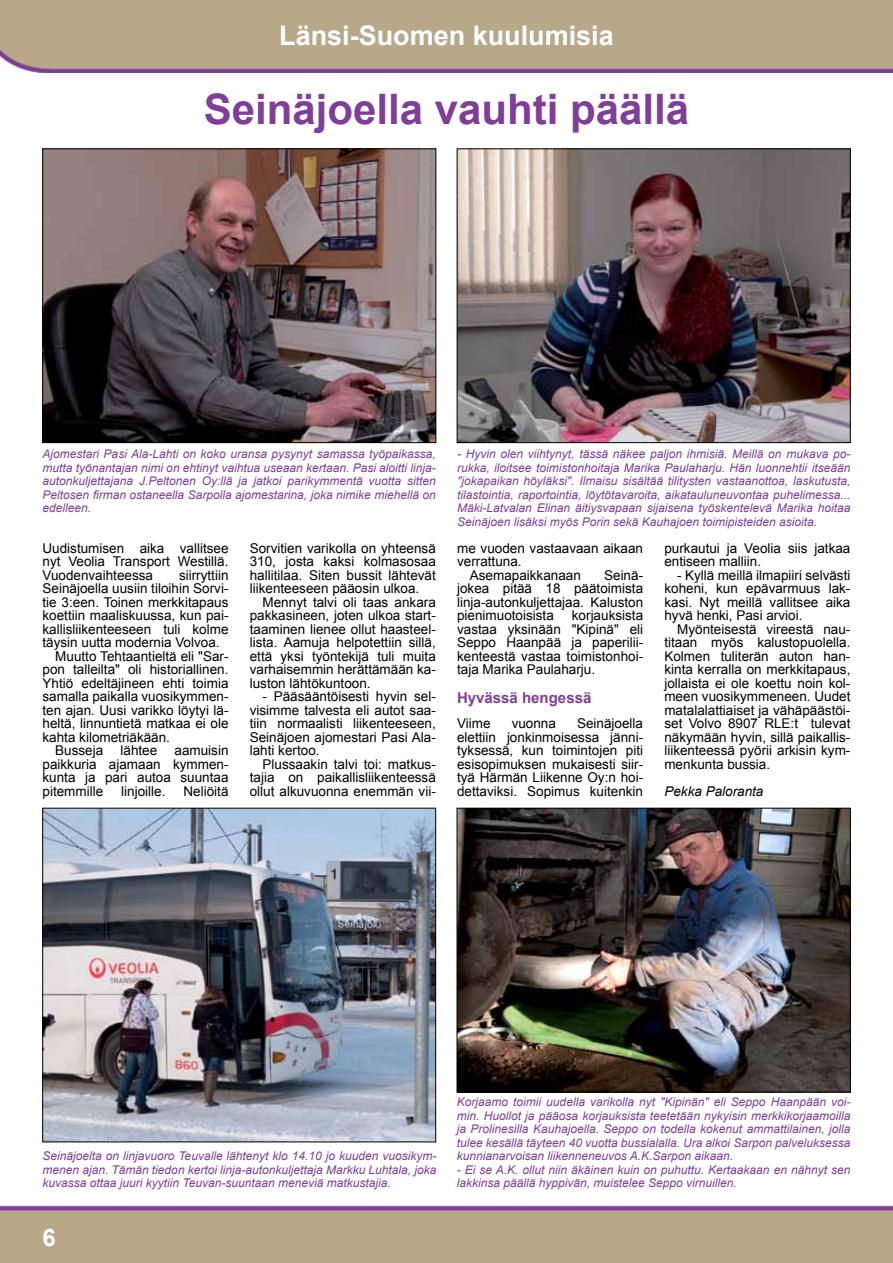
<style>
.page{position:relative;width:893px;height:1263px;background:#fff}
.page>*{position:absolute;margin:0;border:0;box-sizing:border-box;transform-origin:0 0}
.t1{font:700 42px "Arial";color:#7f3f98}
.t2{font:700 27px "Arial";color:#fff}
.t3{font:700 24px "Arial";color:#fff}
.t4{font:700 15px "Arial";color:#7f3f98}
.t5{font:13.5px/13.5px "Arial";color:#000;text-align:justify}
.t6{font:italic 13.5px "Arial";color:#000}
.t7{font:italic 12px/13.5px "Arial";color:#7f3f98;text-align:justify}
</style>
<div class="page">
<img style="left:0;top:0;width:893px;height:73px">
<img style="left:0;top:1205px;width:893px;height:58px">
<img style="left:459px;top:151px;width:389px;height:290px">
<div style="left:457px;top:149px;width:393px;height:294px;border:1px solid #000"></div>
<img style="left:45px;top:151px;width:389px;height:290px">
<div style="left:43px;top:149px;width:393px;height:294px;border:1px solid #000"></div>
<img style="left:459px;top:810px;width:389px;height:280px">
<div style="left:457px;top:808px;width:393px;height:284px;border:1px solid #000"></div>
<img style="left:45px;top:810px;width:389px;height:330px">
<div style="left:43px;top:808px;width:393px;height:334px;border:1px solid #000"></div>
<h2 class="t2" style="left:279px;top:18px;width:336px">Länsi-Suomen kuulumisia</h2>
<h1 class="t1" style="left:204px;top:81px;width:487px">Seinäjoella vauhti päällä</h1>
<p class="t7" style="left:43px;top:447px;width:395px">Ajomestari Pasi Ala-Lahti on koko uransa pysynyt samassa työpaikassa, mutta työnantajan nimi on ehtinyt vaihtua useaan kertaan. Pasi aloitti linja&shy;autonkuljettajana J.Peltonen Oy:llä ja jatkoi parikymmentä vuotta sitten Peltosen firman ostaneella Sarpolla ajomestarina, joka nimike miehellä on edelleen.</p>
<p class="t7" style="left:457px;top:447px;width:395px">- Hyvin olen viihtynyt, tässä näkee paljon ihmisiä. Meillä on mukava po&shy;rukka, iloitsee toimistonhoitaja Marika Paulaharju. Hän luonnehtii itseään "jokapaikan höyläksi". Ilmaisu sisältää tilitysten vastaanottoa, laskutusta, tilastointia, raportointia, löytötavaroita, aikatauluneuvontaa puhelimessa...<br>Mäki-Latvalan Elinan äitiysvapaan sijaisena työskentelevä Marika hoitaa Seinäjoen lisäksi myös Porin sekä Kauhajoen toimipisteiden asioita.</p>
<p class="t5" style="left:43px;top:541px;width:188px">Uudistumisen aika vallitsee nyt Veolia Transport Westillä.<br>Vuodenvaihteessa</p>
<p class="t5" style="left:179px;top:568px;width:51px">siirryttiin</p>
<p class="t5" style="left:43px;top:582px;width:188px">Seinäjoella uusiin tiloihin Sorvi-</p>
<p class="t5" style="left:43px;top:595px;width:188px">tie 3:een. Toinen merkkitapaus</p>
<p class="t5" style="left:43px;top:609px;width:188px">koettiin maaliskuussa, kun pai-</p>
<p class="t5" style="left:43px;top:622px;width:188px">kallisliikenteeseen tuli kolme</p>
<p class="t5" style="left:43px;top:636px;width:179px">täysin uutta modernia Volvoa.</p>
<p class="t5" style="left:55px;top:649px;width:175px">Muutto Tehtaantieltä eli "Sar-</p>
<p class="t5" style="left:43px;top:663px;width:188px">pon talleilta" oli historiallinen.</p>
<p class="t5" style="left:43px;top:676px;width:188px">Yhtiö edeltäjineen ehti toimia</p>
<p class="t5" style="left:43px;top:690px;width:188px">samalla paikalla vuosikymmen-</p>
<p class="t5" style="left:43px;top:703px;width:188px">ten ajan. Uusi varikko löytyi lä-</p>
<p class="t5" style="left:43px;top:717px;width:188px">heltä, linnuntietä matkaa ei ole</p>
<p class="t5" style="left:43px;top:730px;width:129px">kahta kilometriäkään.</p>
<p class="t5" style="left:55px;top:744px;width:50px">Busseja</p>
<p class="t5" style="left:121px;top:744px;width:38px">lähtee</p>
<p class="t5" style="left:43px;top:744px;width:188px;text-indent:132px">aamuisin paikkuria ajamaan kymmen&shy;kunta ja pari autoa suuntaa pitemmille</p>
<p class="t5" style="left:121px;top:784px;width:46px">linjoille.</p>
<p class="t5" style="left:184px;top:784px;width:47px">Neliöitä</p>
<p class="t5" style="left:250px;top:541px;width:188px">Sorvitien varikolla on yhteensä 310, josta kaksi kolmasosaa hallitilaa. Siten bussit lähtevät liikenteeseen pääosin ulkoa.</p>
<p class="t5" style="left:250px;top:595px;width:188px;text-indent:13px">Mennyt talvi oli taas ankara pakkasineen, joten ulkoa start&shy;taaminen lienee ollut haasteel&shy;lista. Aamuja helpotettiin sillä, että yksi työntekijä tuli muita varhaisemmin herättämään ka&shy;luston lähtökuntoon.</p>
<p class="t5" style="left:250px;top:690px;width:188px;text-indent:13px">- Pääsääntöisesti hyvin sel&shy;visimme talvesta eli autot saa&shy;tiin normaalisti liikenteeseen, Seinäjoen ajomestari Pasi Ala&shy;lahti kertoo.</p>
<p class="t5" style="left:250px;top:757px;width:188px;text-indent:13px">Plussaakin talvi toi: matkus&shy;tajia on paikallisliikenteessä ollut alkuvuonna enemmän vii-</p>
<p class="t5" style="left:457px;top:541px;width:188px">me vuoden vastaavaan aikaan</p>
<p class="t5" style="left:457px;top:555px;width:66px">verrattuna.</p>
<p class="t5" style="left:470px;top:568px;width:113px">Asemapaikkanaan</p>
<p class="t5" style="left:457px;top:568px;width:188px;text-indent:147px">Seinä&shy;jokea pitää 18 päätoimista linja-autonkuljettajaa. Kaluston pienimuotoisista</p>
<p class="t5" style="left:457px;top:609px;width:188px;text-indent:115px">korjauksista vastaa yksinään "Kipinä" eli Seppo Haanpää ja paperilii&shy;kenteestä vastaa toimistonhoi&shy;taja Marika Paulaharju.</p>
<p class="t4" style="left:457px;top:687px;width:136px">Hyvässä hengessä</p>
<p class="t5" style="left:457px;top:717px;width:35px">Viime</p>
<p class="t5" style="left:512px;top:717px;width:46px">vuonna</p>
<p class="t5" style="left:457px;top:717px;width:188px;text-indent:120px">Seinäjoella elettiin jonkinmoisessa jänni&shy;tyksessä, kun toimintojen piti esisopimuksen mukaisesti siir&shy;tyä Härmän Liikenne Oy:n hoi&shy;dettaviksi. Sopimus kuitenkin</p>
<p class="t5" style="left:664px;top:541px;width:188px">purkautui ja Veolia siis jatkaa entiseen malliin.</p>
<p class="t5" style="left:664px;top:568px;width:188px;text-indent:13px">- Kyllä meillä ilmapiiri selvästi koheni, kun epävarmuus lak&shy;kasi. Nyt meillä vallitsee aika hyvä henki, Pasi arvioi.</p>
<p class="t5" style="left:664px;top:622px;width:188px;text-indent:13px">Myönteisestä vireestä nau&shy;titaan myös kalustopuolella.<br>Kolmen tuliterän auton han&shy;kinta kerralla on merkkitapaus, jollaista ei ole koettu noin kol&shy;meen vuosikymmeneen. Uudet matalalattiaiset ja vähäpäästöi&shy;set Volvo 8907 RLE:t tulevat näkymään hyvin, sillä paikallis&shy;liikenteessä pyörii arkisin kym&shy;menkunta bussia.</p>
<p class="t6" style="left:664px;top:782px;width:101px">Pekka Paloranta</p>
<p class="t7" style="left:43px;top:1149px;width:395px">Seinäjoelta on linjavuoro Teuvalle lähtenyt klo 14.10 jo kuuden vuosikym&shy;menen ajan. Tämän tiedon kertoi linja-autonkuljettaja Markku Luhtala, joka kuvassa ottaa juuri kyytiin Teuvan-suuntaan meneviä matkustajia.</p>
<h3 class="t3" style="left:43px;top:1222px;width:15px">6</h3>
<p class="t7" style="left:457px;top:1095px;width:395px">Korjaamo toimii uudella varikolla nyt "Kipinän" eli Seppo Haanpään voi&shy;min. Huollot ja pääosa korjauksista teetetään nykyisin merkkikorjaamoilla ja Prolinesilla Kauhajoella. Seppo on todella kokenut ammattilainen, jolla tulee kesällä täyteen 40 vuotta bussialalla. Ura alkoi Sarpon palveluksessa kunnianarvoisan liikenneneuvos A.K.Sarpon aikaan.</p>
<p class="t7" style="left:457px;top:1163px;width:395px">- Ei se A.K. ollut niin äkäinen kuin on puhuttu. Kertaakaan en nähnyt sen lakkinsa päällä hyppivän, muistelee Seppo virnuillen.</p>
</div>
